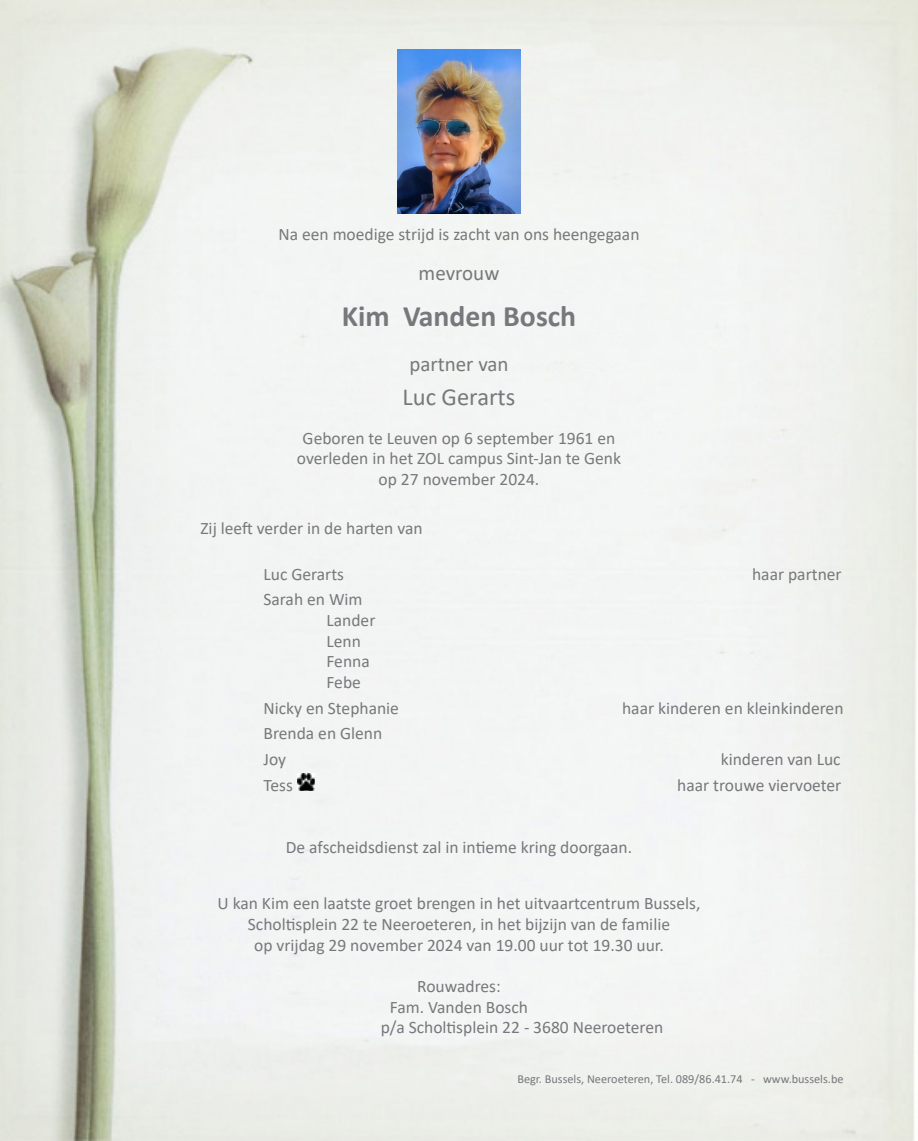
<style>
.page{position:relative;width:918px;height:1141px;background:#fff}
.page>*{position:absolute;margin:0;border:0;box-sizing:border-box;transform-origin:0 0}
.t1{font:700 29.75px "Calibri";color:#76787b}
.t2{font:24.5px "Calibri";color:#76787b}
.t3{font:21px "Calibri";color:#76787b}
.t4{font:17.5px "Calibri";color:#76787b}
.t5{font:12.25px "Calibri";color:#76787b}
</style>
<div class="page">
<img style="left:0;top:0;width:918px;height:1141px">
<img style="left:297px;top:774px;width:17px;height:17px">
<img style="left:397px;top:50px;width:123px;height:164px">
<p class="t4" style="left:278px;top:222px;width:362px">Na een moedige strijd is zacht van ons heengegaan</p>
<p class="t3" style="left:419px;top:259px;width:82px">mevrouw</p>
<p class="t1" style="left:342px;top:295px;width:236px">Kim Vanden Bosch</p>
<p class="t3" style="left:409px;top:349px;width:101px">partner van</p>
<p class="t2" style="left:402px;top:380px;width:114px">Luc Gerarts</p>
<p class="t4" style="left:303px;top:426px;width:314px">Geboren te Leuven op 6 september 1961 en</p>
<p class="t4" style="left:297px;top:446px;width:326px">overleden in het ZOL campus Sint-Jan te Genk</p>
<p class="t4" style="left:379px;top:467px;width:162px">op 27 november 2024.</p>
<p class="t4" style="left:200px;top:516px;width:224px">Zij leeft verder in de harten van</p>
<p class="t4" style="left:263px;top:562px;width:82px">Luc Gerarts</p>
<p class="t4" style="left:752px;top:562px;width:91px">haar partner</p>
<p class="t4" style="left:263px;top:587px;width:101px">Sarah en Wim</p>
<p class="t4" style="left:326px;top:608px;width:50px">Lander</p>
<p class="t4" style="left:326px;top:629px;width:36px">Lenn</p>
<p class="t4" style="left:326px;top:649px;width:45px">Fenna</p>
<p class="t4" style="left:326px;top:670px;width:36px">Febe</p>
<p class="t4" style="left:263px;top:696px;width:137px">Nicky en Stephanie</p>
<p class="t4" style="left:622px;top:696px;width:223px">haar kinderen en kleinkinderen</p>
<p class="t4" style="left:263px;top:721px;width:120px">Brenda en Glenn</p>
<p class="t4" style="left:263px;top:747px;width:24px">Joy</p>
<p class="t4" style="left:721px;top:747px;width:121px">kinderen van Luc</p>
<p class="t4" style="left:263px;top:773px;width:31px">Tess</p>
<p class="t4" style="left:677px;top:773px;width:166px">haar trouwe viervoeter</p>
<p class="t4" style="left:286px;top:835px;width:348px">De afscheidsdienst zal in intieme kring doorgaan.</p>
<p class="t4" style="left:218px;top:891px;width:484px">U kan Kim een laatste groet brengen in het uitvaartcentrum Bussels,</p>
<p class="t4" style="left:248px;top:912px;width:424px">Scholtisplein 22 te Neeroeteren, in het bijzijn van de familie</p>
<p class="t4" style="left:254px;top:933px;width:411px">op vrijdag 29 november 2024 van 19.00 uur tot 19.30 uur.</p>
<p class="t4" style="left:417px;top:974px;width:85px">Rouwadres:</p>
<p class="t4" style="left:390px;top:995px;width:140px">Fam. Vanden Bosch</p>
<p class="t4" style="left:381px;top:1015px;width:284px">p/a Scholtisplein 22 - 3680 Neeroeteren</p>
<p class="t5" style="left:517px;top:1070px;width:328px">Begr. Bussels, Neeroeteren, Tel. 089/86.41.74 - www.bussels.be</p>
</div>
